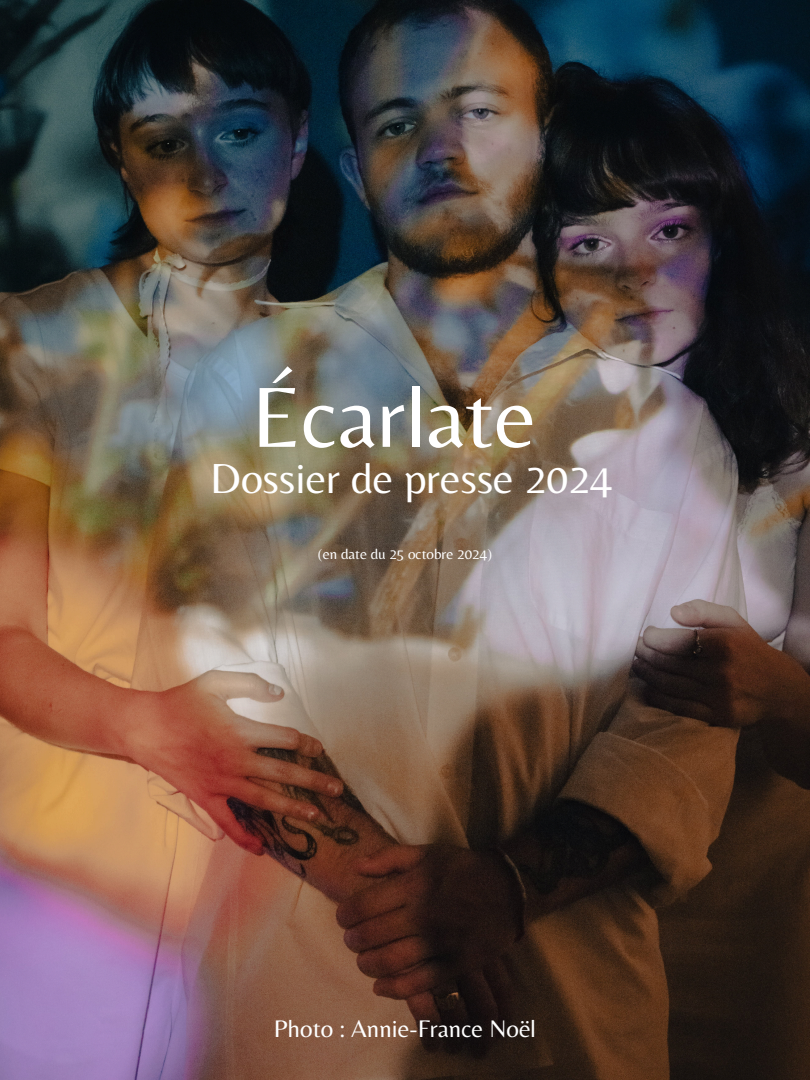
<style>
.page{position:relative;width:810px;height:1080px;background:#fff}
.page>*{position:absolute;margin:0;border:0;box-sizing:border-box;transform-origin:0 0}
.t1{font:88.81px "Belleza";color:#fff}
.t2{font:43.75px "Belleza";color:#fff}
.t3{font:25px "Belleza";color:#fff}
.t4{font:15px "Belleza";color:#fff}
</style>
<div class="page">
<img style="left:0;top:0;width:810px;height:1080px">
<h1 class="t1" style="left:252px;top:364px;width:286px">Écarlate</h1>
<h2 class="t2" style="left:210px;top:452px;width:404px">Dossier de presse 2024</h2>
<p class="t4" style="left:318px;top:545px;width:176px">(en date du 25 octobre 2024)</p>
<h3 class="t3" style="left:274px;top:1014px;width:264px">Photo : Annie-France Noël</h3>
</div>
